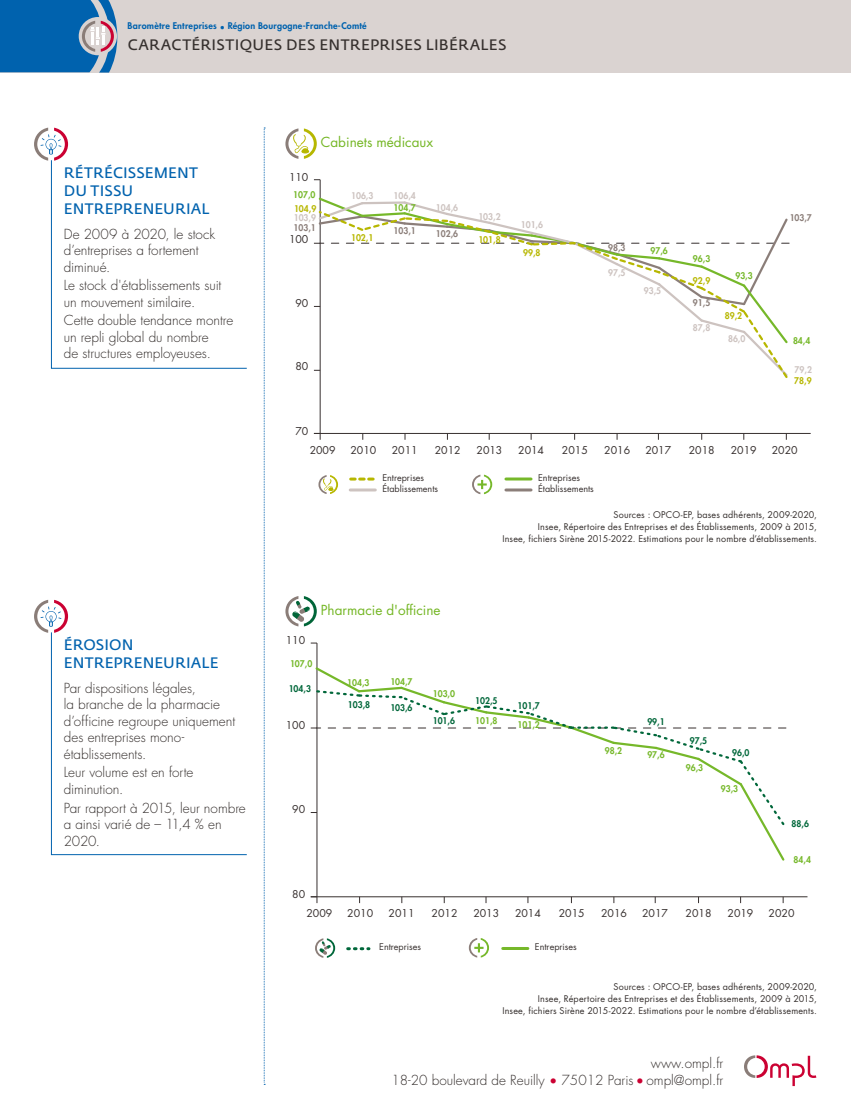
<style>
.page{position:relative;width:851px;height:1106px;background:#fff}
.page>*{position:absolute;margin:0;border:0;box-sizing:border-box;transform-origin:0 0}
.t1{font:15px/18px "Fedra Sans Std";letter-spacing:.01em;color:#0062ae}
.t2{font:15px "Fedra Sans Std";letter-spacing:.025em;color:#352f2d}
.t3{font:300 13.5px/16.5px "Futura Std";color:#352f2d}
.t4{font:13.5px "Futura Std";color:#75b726}
.t5{font:10.5px "Futura Std";color:#37302f}
.t6{font:9px/12px "Futura Std";letter-spacing:.02em;color:#352f2d;text-align:right}
.t7{font:800 9px "Futura Std";color:#76b82a;scale:.95 1}
.t8{font:9px/10.9px "Futura Std";color:#37302f}
.t9{font:800 9px "Futura Std";letter-spacing:.025em;color:#0062ae}
.t10{font:800 9px "Futura Std";color:#cdc3c0;scale:.95 1}
.t11{font:800 9px "Futura Std";color:#00673a;scale:.95 1}
.t12{font:800 9px "Futura Std";color:#b7b700;scale:.95 1}
.t13{font:800 9px "Futura Std";color:#8b7e79;scale:.95 1}
.s1{color:#cb0132}
</style>
<div class="page">
<div style="left:0;top:0;width:850px;height:72px;background:#dad3d1"></div>
<svg style="left:264px;top:128px;width:1px;height:957px"></svg>
<svg style="left:34px;top:128px;width:34px;height:33px"></svg>
<svg style="left:34px;top:600px;width:34px;height:33px"></svg>
<svg style="left:51px;top:159px;width:196px;height:210px"></svg>
<svg style="left:51px;top:631px;width:196px;height:224px"></svg>
<svg style="left:744px;top:1055px;width:72px;height:31px"></svg>
<svg style="left:0;top:0;width:117px;height:73px;background:#2a75b2"></svg>
<svg style="left:285px;top:128px;width:32px;height:31px"></svg>
<hr style="left:350px;top:488px;width:25px;height:3px;background:#cdc3c0">
<hr style="left:506px;top:477px;width:25px;height:3px;background:#76b82a">
<hr style="left:506px;top:488px;width:25px;height:3px;background:#8b7e79">
<svg style="left:472px;top:474px;width:20px;height:20px"></svg>
<hr style="left:314px;top:433px;width:496px;height:1px;background:#37302f">
<hr style="left:320px;top:180px;width:1px;height:253px;background:#37302f">
<svg style="left:319px;top:434px;width:2px;height:6px"></svg>
<svg style="left:314px;top:196px;width:475px;height:184px"></svg>
<svg style="left:350px;top:477px;width:25px;height:3px"></svg>
<svg style="left:318px;top:475px;width:20px;height:19px"></svg>
<svg style="left:285px;top:596px;width:32px;height:30px"></svg>
<hr style="left:502px;top:947px;width:26px;height:3px;background:#76b82a">
<svg style="left:469px;top:938px;width:20px;height:19px"></svg>
<hr style="left:311px;top:896px;width:496px;height:1px;background:#37302f">
<hr style="left:316px;top:643px;width:1px;height:253px;background:#37302f">
<svg style="left:311px;top:896px;width:6px;height:7px"></svg>
<svg style="left:311px;top:665px;width:475px;height:197px"></svg>
<svg style="left:347px;top:947px;width:22px;height:3px"></svg>
<svg style="left:315px;top:938px;width:20px;height:19px"></svg>
<p class="t9" style="left:128px;top:20px;width:240px">Baromètre Entreprises • Région Bourgogne-Franche-Comté</p>
<p class="t2" style="left:128px;top:35px;width:380px">CARACTÉRISTIQUES DES ENTREPRISES LIBÉRALES</p>
<p class="t1" style="left:64px;top:163px;width:147px">RÉTRÉCISSEMENT<br>DU TISSU<br>ENTREPRENEURIAL</p>
<p class="t3" style="left:64px;top:226px;width:153px">De 2009 à 2020, le stock d’entreprises a fortement diminué.</p>
<p class="t3" style="left:64px;top:277px;width:159px">Le stock d'établissements suit un mouvement similaire.</p>
<p class="t3" style="left:64px;top:313px;width:171px">Cette double tendance montre un repli global du nombre<br>de structures employeuses.</p>
<p class="t1" style="left:64px;top:635px;width:156px">ÉROSION<br>ENTREPRENEURIALE</p>
<p class="t3" style="left:64px;top:680px;width:173px">Par dispositions légales,<br>la branche de la pharmacie d’officine regroupe uniquement des entreprises mono&shy;établissements.</p>
<p class="t3" style="left:64px;top:764px;width:131px">Leur volume est en forte diminution.</p>
<p class="t3" style="left:64px;top:799px;width:183px">Par rapport à 2015, leur nombre a ainsi varié de – 11,4 % en<br>2020.</p>
<p class="t5" style="left:289px;top:170px;width:21px">110</p>
<p class="t4" style="left:321px;top:134px;width:114px">Cabinets médicaux</p>
<p class="t7" style="left:293px;top:189px;width:25px">107,0</p>
<p class="t10" style="left:351px;top:190px;width:25px">106,3</p>
<p class="t10" style="left:393px;top:190px;width:25px">106,4</p>
<p class="t7" style="left:393px;top:202px;width:25px">104,7</p>
<p class="t10" style="left:436px;top:202px;width:25px">104,6</p>
<p class="t12" style="left:294px;top:203px;width:25px">104,9</p>
<p class="t10" style="left:478px;top:211px;width:25px">103,2</p>
<p class="t10" style="left:294px;top:212px;width:25px">103,9</p>
<p class="t13" style="left:293px;top:222px;width:25px">103,1</p>
<p class="t13" style="left:393px;top:225px;width:25px">103,1</p>
<p class="t13" style="left:436px;top:228px;width:25px">102,6</p>
<p class="t12" style="left:351px;top:232px;width:25px">102,1</p>
<p class="t12" style="left:478px;top:234px;width:25px">101,8</p>
<p class="t5" style="left:289px;top:233px;width:21px">100</p>
<p class="t5" style="left:295px;top:296px;width:14px">90</p>
<p class="t10" style="left:520px;top:219px;width:25px">101,6</p>
<p class="t12" style="left:523px;top:247px;width:20px">99,8</p>
<p class="t5" style="left:295px;top:360px;width:14px">80</p>
<p class="t5" style="left:295px;top:424px;width:14px">70</p>
<p class="t13" style="left:608px;top:242px;width:20px">98,3</p>
<p class="t10" style="left:608px;top:267px;width:20px">97,5</p>
<p class="t7" style="left:650px;top:245px;width:20px">97,6</p>
<p class="t10" style="left:643px;top:285px;width:20px">93,5</p>
<p class="t7" style="left:692px;top:253px;width:20px">96,3</p>
<p class="t12" style="left:692px;top:274px;width:20px">92,9</p>
<p class="t13" style="left:692px;top:297px;width:20px">91,5</p>
<p class="t10" style="left:692px;top:322px;width:20px">87,8</p>
<p class="t7" style="left:735px;top:270px;width:20px">93,3</p>
<p class="t12" style="left:724px;top:310px;width:20px">89,2</p>
<p class="t10" style="left:728px;top:333px;width:20px">86,0</p>
<p class="t13" style="left:789px;top:212px;width:25px">103,7</p>
<p class="t7" style="left:792px;top:334px;width:20px">84,4</p>
<p class="t10" style="left:794px;top:364px;width:20px">79,2</p>
<p class="t12" style="left:794px;top:375px;width:20px">78,9</p>
<p class="t5" style="left:309px;top:443px;width:27px">2009</p>
<p class="t5" style="left:350px;top:443px;width:27px">2010</p>
<p class="t5" style="left:392px;top:443px;width:27px">2011</p>
<p class="t5" style="left:435px;top:443px;width:27px">2012</p>
<p class="t5" style="left:476px;top:443px;width:27px">2013</p>
<p class="t5" style="left:518px;top:443px;width:27px">2014</p>
<p class="t5" style="left:562px;top:443px;width:27px">2015</p>
<p class="t5" style="left:604px;top:443px;width:27px">2016</p>
<p class="t5" style="left:645px;top:443px;width:27px">2017</p>
<p class="t5" style="left:688px;top:443px;width:27px">2018</p>
<p class="t5" style="left:730px;top:443px;width:27px">2019</p>
<p class="t5" style="left:771px;top:443px;width:27px">2020</p>
<p class="t8" style="left:382px;top:472px;width:57px">Entreprises<br>Établissements</p>
<p class="t8" style="left:538px;top:472px;width:57px">Entreprises<br>Établissements</p>
<p class="t6" style="left:502px;top:509px;width:316px">Sources : OPCO-EP, bases adhérents, 2009-2020,<br>Insee, Répertoire des Entreprises et des Établissements, 2009 à 2015,<br>Insee, fichiers Sirène 2015-2022. Estimations pour le nombre d’établissements.</p>
<p class="t5" style="left:286px;top:633px;width:21px">110</p>
<p class="t7" style="left:290px;top:658px;width:25px">107,0</p>
<p class="t11" style="left:288px;top:683px;width:25px">104,3</p>
<p class="t5" style="left:286px;top:718px;width:21px">100</p>
<p class="t4" style="left:321px;top:601px;width:121px">Pharmacie d'officine</p>
<p class="t7" style="left:347px;top:676px;width:25px">104,3</p>
<p class="t7" style="left:390px;top:676px;width:25px">104,7</p>
<p class="t11" style="left:348px;top:699px;width:25px">103,8</p>
<p class="t11" style="left:390px;top:701px;width:25px">103,6</p>
<p class="t7" style="left:432px;top:687px;width:25px">103,0</p>
<p class="t11" style="left:432px;top:715px;width:25px">101,6</p>
<p class="t11" style="left:475px;top:695px;width:25px">102,5</p>
<p class="t11" style="left:517px;top:700px;width:25px">101,7</p>
<p class="t7" style="left:475px;top:714px;width:25px">101,8</p>
<p class="t7" style="left:517px;top:719px;width:25px">101,2</p>
<p class="t5" style="left:292px;top:802px;width:14px">90</p>
<p class="t5" style="left:292px;top:887px;width:14px">80</p>
<p class="t7" style="left:605px;top:744px;width:20px">98,2</p>
<p class="t11" style="left:647px;top:715px;width:20px">99,1</p>
<p class="t7" style="left:647px;top:749px;width:20px">97,6</p>
<p class="t11" style="left:689px;top:734px;width:20px">97,5</p>
<p class="t7" style="left:685px;top:762px;width:20px">96,3</p>
<p class="t11" style="left:732px;top:747px;width:20px">96,0</p>
<p class="t7" style="left:720px;top:783px;width:20px">93,3</p>
<p class="t11" style="left:791px;top:818px;width:20px">88,6</p>
<p class="t7" style="left:793px;top:854px;width:20px">84,4</p>
<p class="t5" style="left:306px;top:906px;width:27px">2009</p>
<p class="t5" style="left:347px;top:906px;width:27px">2010</p>
<p class="t5" style="left:388px;top:906px;width:27px">2011</p>
<p class="t5" style="left:431px;top:906px;width:27px">2012</p>
<p class="t5" style="left:473px;top:906px;width:27px">2013</p>
<p class="t5" style="left:515px;top:906px;width:27px">2014</p>
<p class="t5" style="left:558px;top:906px;width:27px">2015</p>
<p class="t5" style="left:601px;top:906px;width:27px">2016</p>
<p class="t5" style="left:642px;top:906px;width:27px">2017</p>
<p class="t5" style="left:685px;top:906px;width:27px">2018</p>
<p class="t5" style="left:727px;top:906px;width:27px">2019</p>
<p class="t5" style="left:768px;top:906px;width:27px">2020</p>
<p class="t8" style="left:379px;top:941px;width:43px">Entreprises</p>
<p class="t8" style="left:535px;top:941px;width:43px">Entreprises</p>
<p class="t6" style="left:502px;top:981px;width:316px">Sources : OPCO-EP, bases adhérents, 2009-2020,<br>Insee, Répertoire des Entreprises et des Établissements, 2009 à 2015,<br>Insee, fichiers Sirène 2015-2022. Estimations pour le nombre d’établissements.</p>
<p class="t3" style="left:391px;top:1055px;width:333px;text-align:right">www.ompl.fr<br>18-20 boulevard de Reuilly <span class="s1">•</span> 75012 Paris <span class="s1">•</span> ompl@ompl.fr</p>
</div>
